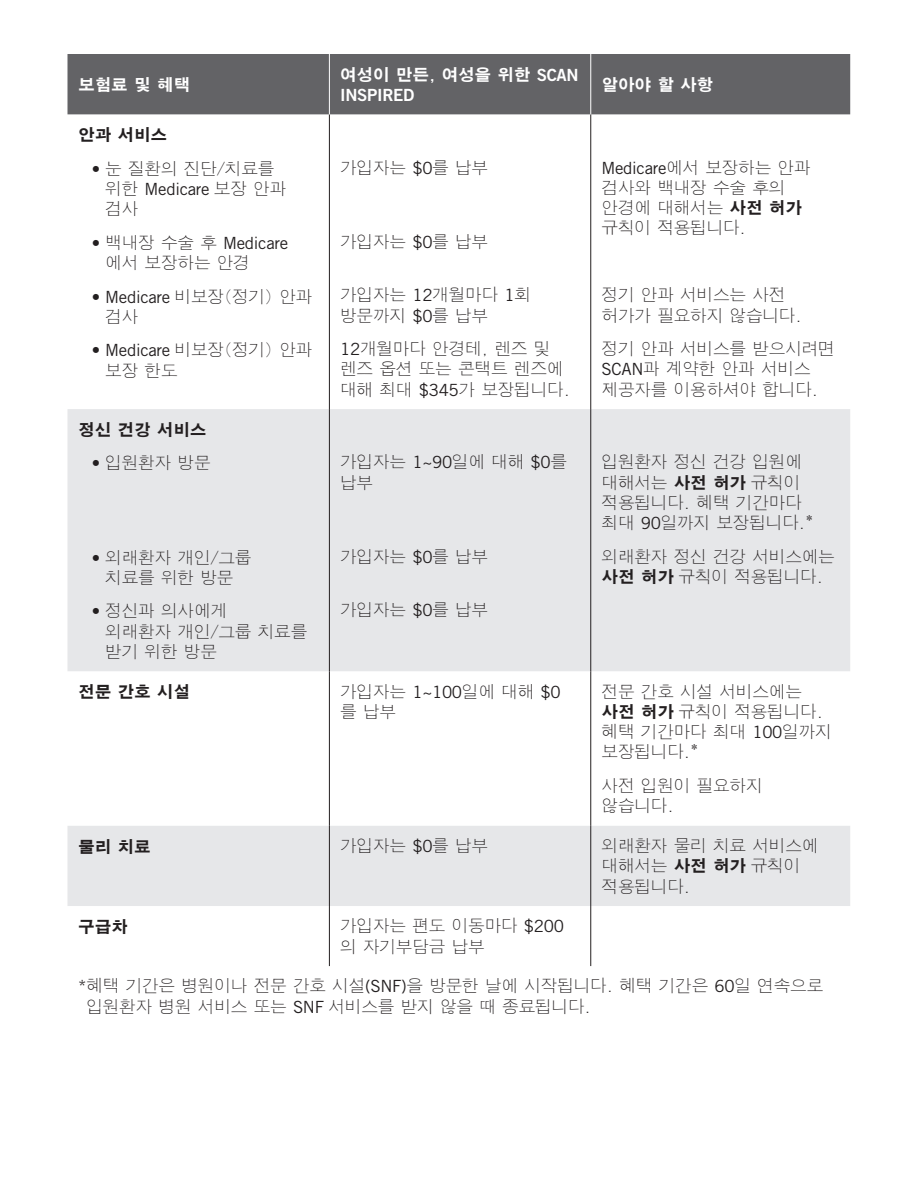
<style>
.page{position:relative;width:918px;height:1188px;background:#fff}
.page>*{position:absolute;margin:0;border:0;box-sizing:border-box;transform-origin:0 0}
.BODY{font:300 16.8px/20.1px "SM Gothic Std";letter-spacing:-.02em;color:#231f20}
.BODY-2{font:700 16.8px "SM Gothic Std";letter-spacing:-.02em;color:#231f20}
.t1{font:16.8px/20.1px "Trade Gothic LT Std Bd 2";letter-spacing:-.02em;color:#fff}
.t2{font:700 16.8px "SM Gothic Std";letter-spacing:-.02em;color:#fff}
.s1{font-family:"SM Gothic Std";font-weight:700}
.s2{font-family:"Trade Gothic LT Std";font-weight:400}
.s3{font-weight:700}
</style>
<div class="page">
<div style="left:68px;top:54px;width:782px;height:60px;background:#636366"></div>
<svg style="left:68px;top:409px;width:782px;height:497px;fill:#e6e7e9"></svg>
<hr style="left:329px;top:114px;width:1px;height:295px;background:#231f20">
<hr style="left:590px;top:114px;width:1px;height:295px;background:#231f20">
<hr style="left:329px;top:409px;width:1px;height:262px;background:#231f20">
<hr style="left:590px;top:409px;width:1px;height:262px;background:#231f20">
<hr style="left:329px;top:671px;width:1px;height:155px;background:#231f20">
<hr style="left:590px;top:671px;width:1px;height:155px;background:#231f20">
<hr style="left:329px;top:826px;width:1px;height:80px;background:#231f20">
<hr style="left:590px;top:826px;width:1px;height:80px;background:#231f20">
<hr style="left:329px;top:906px;width:1px;height:60px;background:#231f20">
<hr style="left:590px;top:906px;width:1px;height:60px;background:#231f20">
<hr style="left:329px;top:54px;width:1px;height:60px;background:#fff">
<hr style="left:590px;top:54px;width:1px;height:60px;background:#fff">
<p class="t2" style="left:78px;top:76px;width:113px">보험료 및 혜택</p>
<p class="t1" style="left:340px;top:64px;width:240px"><span class="s1">여성이 만든, 여성을 위한</span> SCAN<br>INSPIRED</p>
<p class="t2" style="left:602px;top:76px;width:113px">알아야 할 사항</p>
<p class="BODY-2" style="left:78px;top:126px;width:91px">안과 서비스</p>
<p class="BODY" style="left:105px;top:160px;width:183px;text-indent:-13px"><span class="s2">•</span> 눈 질환의 진단/치료를 위한 <span class="s2">Medicare</span> 보장 안과 검사</p>
<p class="BODY" style="left:105px;top:234px;width:184px;text-indent:-13px"><span class="s2">•</span> 백내장 수술 후 <span class="s2">Medicare </span>에서 보장하는 안경</p>
<p class="BODY" style="left:105px;top:288px;width:209px;text-indent:-13px"><span class="s2">• Medicare</span> 비보장(정기) 안과 검사</p>
<p class="BODY" style="left:105px;top:341px;width:209px;text-indent:-13px"><span class="s2">• Medicare</span> 비보장(정기) 안과 보장 한도</p>
<p class="BODY" style="left:602px;top:159px;width:211px"><span class="s2">Medicare</span>에서 보장하는 안과 검사와 백내장 수술 후의 안경에 대해서는 <span class="s3">사전 허가 </span>규칙이 적용됩니다.</p>
<p class="BODY" style="left:340px;top:159px;width:150px">가입자는 <span class="s2">$0</span>를 납부</p>
<p class="BODY" style="left:340px;top:233px;width:150px">가입자는 <span class="s2">$0</span>를 납부</p>
<p class="BODY" style="left:340px;top:286px;width:193px">가입자는 <span class="s2">12</span>개월마다 <span class="s2">1</span>회 방문까지 <span class="s2">$0</span>를 납부</p>
<p class="BODY" style="left:340px;top:340px;width:232px"><span class="s2">12</span>개월마다 안경테, 렌즈 및 렌즈 옵션 또는 콘택트 렌즈에 대해 최대 <span class="s2">$345</span>가 보장됩니다.</p>
<p class="BODY" style="left:602px;top:286px;width:202px">정기 안과 서비스는 사전 허가가 필요하지 않습니다.</p>
<p class="BODY" style="left:602px;top:340px;width:235px">정기 안과 서비스를 받으시려면<br><span class="s2">SCAN</span>과 계약한 안과 서비스 제공자를 이용하셔야 합니다.</p>
<p class="BODY-2" style="left:78px;top:421px;width:130px">정신 건강 서비스</p>
<p class="BODY" style="left:92px;top:454px;width:121px"><span class="s2">•</span> 입원환자 방문</p>
<p class="BODY" style="left:92px;top:549px;width:161px;text-align:center"><span class="s2">•</span> 외래환자 개인/그룹 치료를 위한 방문</p>
<p class="BODY" style="left:105px;top:602px;width:204px;text-indent:-13px"><span class="s2">•</span> 정신과 의사에게<br>외래환자 개인/그룹 치료를 받기 위한 방문</p>
<p class="BODY" style="left:340px;top:453px;width:229px">가입자는 <span class="s2">1~90</span>일에 대해 <span class="s2">$0</span>를 납부</p>
<p class="BODY" style="left:340px;top:548px;width:150px">가입자는 <span class="s2">$0</span>를 납부</p>
<p class="BODY" style="left:340px;top:601px;width:150px">가입자는 <span class="s2">$0</span>를 납부</p>
<p class="BODY" style="left:602px;top:453px;width:214px">입원환자 정신 건강 입원에 대해서는 <span class="s3">사전 허가</span> 규칙이 적용됩니다. 혜택 기간마다 최대 <span class="s2">90</span>일까지 보장됩니다.*</p>
<p class="BODY" style="left:602px;top:548px;width:235px">외래환자 정신 건강 서비스에는 <span class="s3">사전 허가</span> 규칙이 적용됩니다.</p>
<p class="BODY-2" style="left:78px;top:683px;width:113px">전문 간호 시설</p>
<p class="BODY" style="left:340px;top:683px;width:222px">가입자는 <span class="s2">1~100</span>일에 대해 <span class="s2">$0 </span>를 납부</p>
<p class="BODY" style="left:602px;top:683px;width:232px">전문 간호 시설 서비스에는 <span class="s3">사전 허가</span> 규칙이 적용됩니다. 혜택 기간마다 최대 <span class="s2">100</span>일까지 보장됩니다.*</p>
<p class="BODY" style="left:602px;top:777px;width:163px">사전 입원이 필요하지 않습니다.</p>
<p class="BODY-2" style="left:78px;top:838px;width:74px">물리 치료</p>
<p class="BODY" style="left:340px;top:837px;width:150px">가입자는 <span class="s2">$0</span>를 납부</p>
<p class="BODY" style="left:602px;top:837px;width:219px">외래환자 물리 치료 서비스에 대해서는 <span class="s3">사전 허가</span> 규칙이 적용됩니다.</p>
<p class="BODY-2" style="left:78px;top:918px;width:51px">구급차</p>
<p class="BODY" style="left:340px;top:917px;width:225px">가입자는 편도 이동마다 <span class="s2">$200 </span>의 자기부담금 납부</p>
<p class="BODY" style="left:86px;top:977px;width:739px;text-indent:-8px"><span class="s2">*</span>혜택 기간은 병원이나 전문 간호 시설<span class="s2">(SNF)</span>을 방문한 날에 시작됩니다. 혜택 기간은 <span class="s2">60</span>일 연속으로 입원환자 병원 서비스 또는 <span class="s2">SNF</span> 서비스를 받지 않을 때 종료됩니다.</p>
</div>
